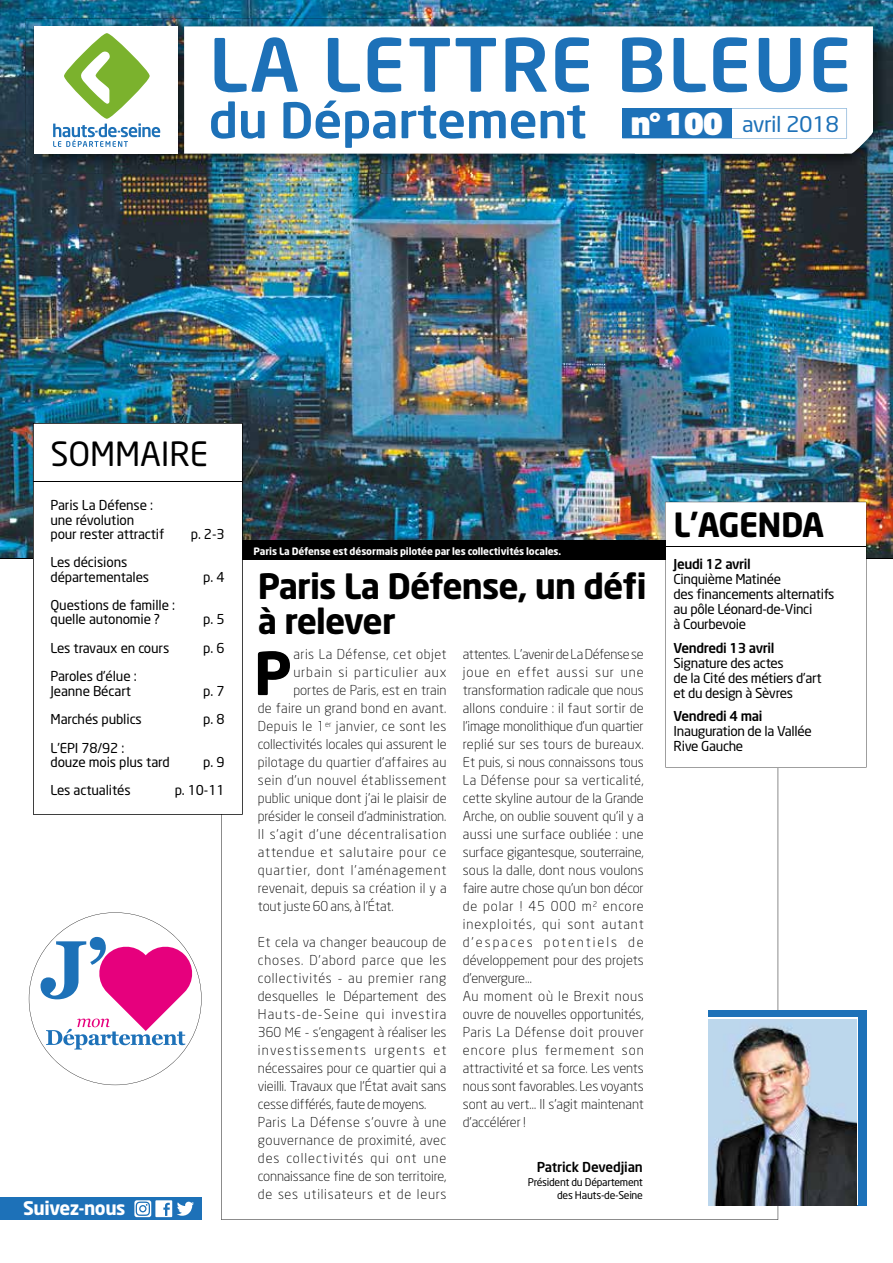
<style>
.page{position:relative;width:893px;height:1263px;background:#fff}
.page>*{position:absolute;margin:0;border:0;box-sizing:border-box;transform-origin:0 0}
.t1{font:500 72.45px "Neo Sans";letter-spacing:.025em;color:#1d71b8;scale:1.05 1}
.t2{font:700 58.5px "Neo Sans";color:#000}
.t3{font:500 48.45px "Neo Sans";letter-spacing:-.01em;color:#1d71b8;scale:1.05 1}
.t4{font:700 34.5px/34.5px "Neo Sans";letter-spacing:-.025em;color:#000}
.t5{font:33px "Neo Sans";letter-spacing:-.005em;color:#000}
.t6{font:700 33px "Neo Sans";letter-spacing:-.02em;color:#000}
.t7{font:700 18.45px "Neo Sans";letter-spacing:-.025em;color:#fff}
.t8{font:300 13.5px/18px "Neo Sans";letter-spacing:.01em;color:#000}
.t9{font:300 13.5px/18px "Neo Sans";letter-spacing:.03em;color:#000}
.t10{font:13.5px/14.2px "Neo Sans";letter-spacing:-.025em;color:#000}
.t11{font:500 13.5px "Neo Sans";letter-spacing:-.025em;color:#000}
.t12{font:300 13.5px "Neo Sans";letter-spacing:.035em;color:#000}
.t13{font:300 13.5px "Neo Sans";letter-spacing:.065em;color:#000}
.t14{font:300 13.5px "Neo Sans";letter-spacing:.055em;color:#000}
.t15{font:300 13.5px "Neo Sans";letter-spacing:.04em;color:#000}
.t16{font:300 13.5px "Neo Sans";letter-spacing:.06em;color:#000}
.t17{font:10.5px/13.5px "Neo Sans";letter-spacing:-.025em;color:#000;text-align:right}
.t18{font:700 10.05px "Neo Sans";letter-spacing:-.01em;color:#fff}
.s1{font-weight:900;font-size:30px;color:#fff}
.s2{font-weight:400;font-size:21.3px}
.s3{font-size:12.75px}
</style>
<div class="page">
<img style="left:0;top:0;width:893px;height:559px">
<hr style="left:0;top:559px;width:893px;height:1px;background:#000">
<svg style="left:33px;top:423px;width:210px;height:392px"></svg>
<hr style="left:33px;top:481px;width:210px;height:1px;background:#000">
<svg style="left:665px;top:502px;width:201px;height:265px"></svg>
<hr style="left:665px;top:546px;width:201px;height:1px;background:#000">
<div style="left:242px;top:541px;width:424px;height:19px;background:#000"></div>
<svg style="left:708px;top:1010px;width:159px;height:195px;background:#3e85c2"></svg>
<img style="left:708px;top:1019px;width:149px;height:186px">
<div style="left:0;top:1197px;width:202px;height:23px;background:#1d71b8"></div>
<svg style="left:134px;top:1200px;width:60px;height:17px"></svg>
<svg style="left:29px;top:912px;width:173px;height:173px"></svg>
<img style="left:26px;top:18px;width:150px;height:156px">
<div style="left:34px;top:26px;width:144px;height:128px;background:#fff"></div>
<svg style="left:53px;top:33px;width:107px;height:114px"></svg>
<img style="left:198px;top:18px;width:695px;height:156px">
<img style="left:176px;top:18px;width:22px;height:156px">
<img style="left:176px;top:26px;width:2px;height:128px">
<svg style="left:184px;top:26px;width:689px;height:128px"></svg>
<svg style="left:622px;top:94px;width:251px;height:60px"></svg>
<div style="left:622px;top:108px;width:109px;height:30px;background:#1d71b8"></div>
<h1 class="t1" style="left:209px;top:19px;width:614px">LA LETTRE BLEUE</h1>
<h3 class="t3" style="left:209px;top:90px;width:602px">du Département <span class="s1">n° 100</span> <span class="s2">avril 2018</span></h3>
<h3 class="t5" style="left:51px;top:434px;width:159px">SOMMAIRE</h3>
<p class="t10" style="left:51px;top:498px;width:115px">Paris La Défense : une révolution<br>pour rester attractif</p>
<p class="t10" style="left:191px;top:526px;width:35px">p. 2-3</p>
<p class="t10" style="left:51px;top:555px;width:100px">Les décisions départementales</p>
<p class="t10" style="left:51px;top:598px;width:126px">Questions de famille : quelle autonomie ?</p>
<p class="t10" style="left:203px;top:569px;width:23px">p. 4</p>
<p class="t10" style="left:203px;top:612px;width:23px">p. 5</p>
<p class="t10" style="left:51px;top:640px;width:120px">Les travaux en cours</p>
<p class="t10" style="left:203px;top:640px;width:23px">p. 6</p>
<p class="t10" style="left:51px;top:669px;width:88px">Paroles d’élue :<br>Jeanne Bécart</p>
<p class="t10" style="left:203px;top:683px;width:23px">p. 7</p>
<p class="t10" style="left:51px;top:712px;width:93px">Marchés publics</p>
<p class="t10" style="left:203px;top:712px;width:23px">p. 8</p>
<p class="t10" style="left:51px;top:740px;width:121px">L’EPI 78/92 :<br>douze mois plus tard</p>
<p class="t10" style="left:203px;top:754px;width:23px">p. 9</p>
<p class="t10" style="left:51px;top:783px;width:82px">Les actualités</p>
<p class="t10" style="left:175px;top:783px;width:51px">p. 10-11</p>
<h3 class="t7" style="left:23px;top:1196px;width:104px">Suivez-nous</h3>
<p class="t18" style="left:254px;top:545px;width:309px">Paris La Défense est désormais pilotée par les collectivités locales.</p>
<h3 class="t4" style="left:258px;top:568px;width:390px">Paris La Défense, un défi à relever</h3>
<h2 class="t2" style="left:254px;top:636px;width:40px">P</h2>
<p class="t12" style="left:293px;top:646px;width:155px">aris La Défense, cet objet</p>
<p class="t13" style="left:293px;top:664px;width:155px">urbain si particulier aux</p>
<p class="t8" style="left:293px;top:681px;width:155px">portes de Paris, est en train</p>
<p class="t8" style="left:258px;top:699px;width:190px">de faire un grand bond en avant.</p>
<p class="t12" style="left:258px;top:718px;width:190px">Depuis le 1<sup>er</sup> janvier, ce sont les</p>
<p class="t8" style="left:258px;top:735px;width:190px">collectivités locales qui assurent le</p>
<p class="t8" style="left:258px;top:753px;width:190px">pilotage du quartier d’affaires au</p>
<p class="t15" style="left:258px;top:772px;width:190px">sein d’un nouvel établissement</p>
<p class="t8" style="left:258px;top:789px;width:190px">public unique dont j’ai le plaisir de</p>
<p class="t8" style="left:258px;top:807px;width:190px">présider le conseil d’administration.</p>
<p class="t14" style="left:258px;top:826px;width:190px">Il s’agit d’une décentralisation</p>
<p class="t16" style="left:258px;top:844px;width:190px">attendue et salutaire pour ce</p>
<p class="t13" style="left:258px;top:862px;width:190px">quartier, dont l’aménagement</p>
<p class="t8" style="left:258px;top:879px;width:190px">revenait, depuis sa création il y a</p>
<p class="t8" style="left:258px;top:897px;width:137px">tout juste 60 ans, à l’État.</p>
<p class="t9" style="left:258px;top:933px;width:190px">Et cela va changer beaucoup de choses. D’abord parce que les collectivités - au premier rang desquelles le Département des<br>Hauts-de-Seine qui investira<br>360 <span class="s3">M€</span> - s’engagent à réaliser les investissements urgents et nécessaires pour ce quartier qui a vieilli. Travaux que l’État avait sans cesse différés, faute de moyens.<br>Paris La Défense s’ouvre à une gouvernance de proximité, avec des collectivités qui ont une connaissance fine de son territoire, de ses utilisateurs et de leurs</p>
<p class="t8" style="left:463px;top:645px;width:183px">attentes. L’avenir de La Défense se joue en effet aussi sur une transformation radicale que nous allons conduire : il faut sortir de l’image monolithique d’un quartier replié sur ses tours de bureaux.<br>Et puis, si nous connaissons tous<br>La Défense pour sa verticalité, cette skyline autour de la Grande<br>Arche, on oublie souvent qu’il y a aussi une surface oubliée : une surface gigantesque, souterraine, sous la dalle, dont nous voulons faire autre chose qu’un bon décor de polar ! 45 000 m<sup>2</sup> encore inexploités, qui sont autant d’espaces potentiels de développement pour des projets d’envergure…<br>Au moment où le Brexit nous ouvre de nouvelles opportunités,<br>Paris La Défense doit prouver encore plus fermement son attractivité et sa force. Les vents nous sont favorables. Les voyants sont au vert… Il s’agit maintenant d’accélérer !</p>
<p class="t11" style="left:537px;top:1159px;width:108px">Patrick Devedjian</p>
<p class="t17" style="left:528px;top:1175px;width:117px">Président du Département des Hauts-de-Seine</p>
<h3 class="t6" style="left:674px;top:503px;width:152px">L’AGENDA</h3>
<p class="t11" style="left:674px;top:556px;width:79px">Jeudi 12 avril</p>
<p class="t10" style="left:674px;top:571px;width:162px;line-height:15px">Cinquième Matinée<br>des financements alternatifs au pôle Léonard-de-Vinci<br>à Courbevoie</p>
<p class="t11" style="left:674px;top:639px;width:102px">Vendredi 13 avril</p>
<p class="t10" style="left:674px;top:655px;width:149px;line-height:15px">Signature des actes<br>de la Cité des métiers d’art et du design à Sèvres</p>
<p class="t11" style="left:674px;top:708px;width:91px">Vendredi 4 mai</p>
<p class="t10" style="left:674px;top:723px;width:140px;line-height:15px">Inauguration de la Vallée<br>Rive Gauche</p>
</div>
